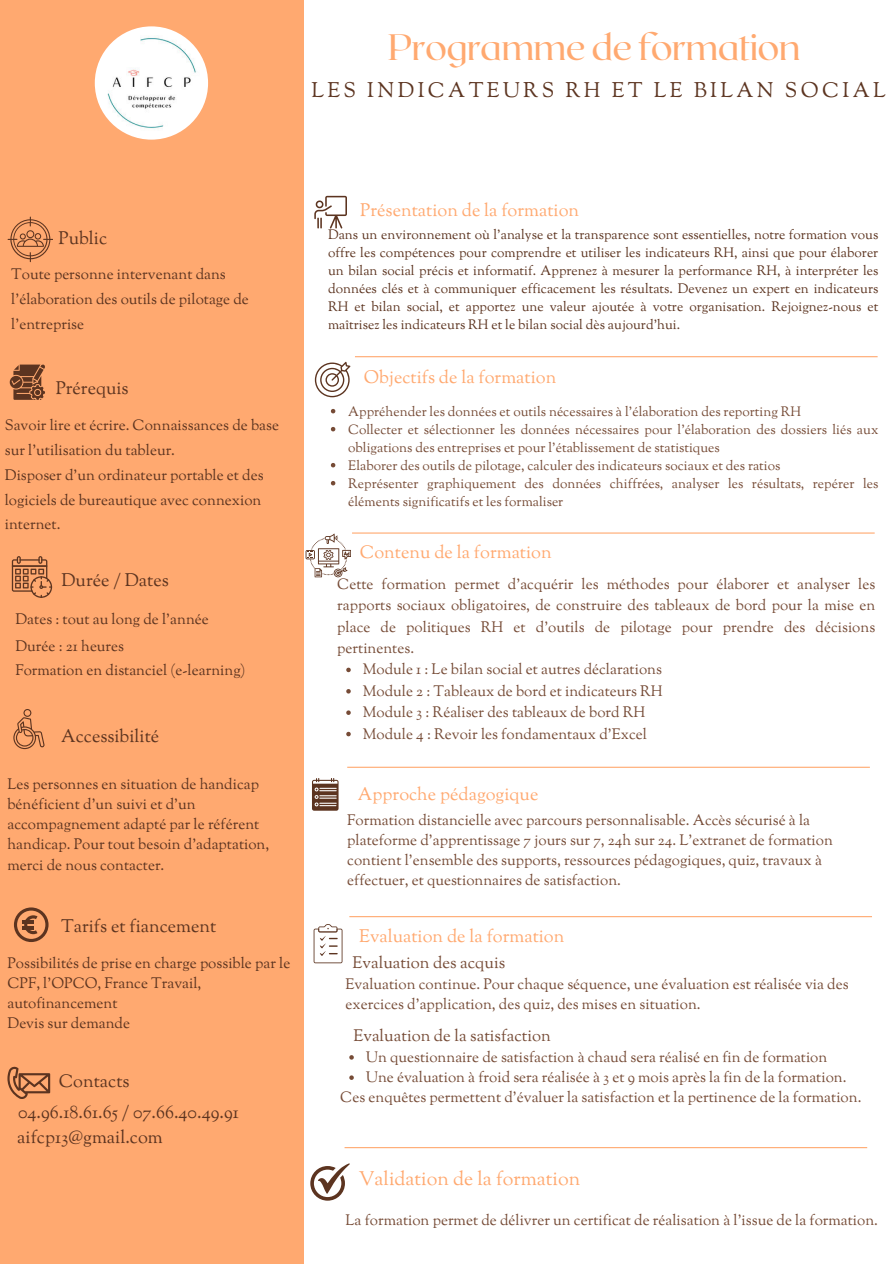
<style>
.page{position:relative;width:894px;height:1264px;background:#fff}
.page>*{position:absolute;margin:0;border:0;box-sizing:border-box;transform-origin:0 0}
.t1{font:36.75px "Roxborough CF";letter-spacing:-.02em;color:#ffa970}
.t2{font:21px "Sorts Mill Goudy";letter-spacing:.16em;color:#5c3420}
.t3{font:19.5px "Sorts Mill Goudy";color:#ffa970}
.t4{font:18px/31px "Sorts Mill Goudy";color:#5c3420}
.t5{font:18px "Sorts Mill Goudy";color:#ffa970}
.t6{font:16.5px "Sorts Mill Goudy";color:#764b36}
.t7{font:15px/20.2px "Sorts Mill Goudy";color:#764b36}
.t8{font:15px/24.8px "Sorts Mill Goudy";color:#5c3420}
.t9{font:13.5px/18px "Sorts Mill Goudy";color:#5c3420;text-align:justify}
.t10{font:13.5px/18px "Sorts Mill Goudy";color:#764b36}
</style>
<div class="page">
<div style="left:0;top:0;width:303px;height:1263px;background:#ffa970"></div>
<hr style="left:355px;top:356px;width:522px;height:1px;background:#ffa970">
<img style="left:95px;top:26px;width:113px;height:114px;border-radius:50%">
<svg style="left:314px;top:196px;width:33px;height:32px"></svg>
<svg style="left:315px;top:362px;width:35px;height:35px"></svg>
<hr style="left:352px;top:532px;width:522px;height:1px;background:#ffa970">
<svg style="left:305px;top:533px;width:45px;height:44px"></svg>
<svg style="left:8px;top:217px;width:45px;height:45px"></svg>
<svg style="left:10px;top:364px;width:35px;height:36px"></svg>
<svg style="left:12px;top:556px;width:40px;height:41px"></svg>
<hr style="left:347px;top:766px;width:522px;height:1px;background:#ffa970">
<svg style="left:13px;top:709px;width:32px;height:40px"></svg>
<svg style="left:7px;top:1066px;width:43px;height:32px"></svg>
<svg style="left:14px;top:907px;width:35px;height:35px"></svg>
<svg style="left:312px;top:778px;width:26px;height:32px"></svg>
<hr style="left:349px;top:916px;width:522px;height:1px;background:#ffa970">
<hr style="left:344px;top:1147px;width:522px;height:1px;background:#ffa970">
<svg style="left:310px;top:1163px;width:39px;height:37px"></svg>
<svg style="left:313px;top:924px;width:29px;height:39px"></svg>
<svg style="left:346px;top:667px;width:4px;height:5px"></svg>
<svg style="left:346px;top:689px;width:4px;height:4px"></svg>
<svg style="left:346px;top:710px;width:4px;height:5px"></svg>
<svg style="left:346px;top:731px;width:4px;height:5px"></svg>
<svg style="left:331px;top:409px;width:4px;height:4px"></svg>
<svg style="left:331px;top:427px;width:4px;height:4px"></svg>
<svg style="left:331px;top:463px;width:4px;height:4px"></svg>
<svg style="left:331px;top:481px;width:4px;height:4px"></svg>
<svg style="left:349px;top:1055px;width:5px;height:4px"></svg>
<svg style="left:349px;top:1075px;width:5px;height:4px"></svg>
<h1 class="t1" style="left:388px;top:24px;width:414px">Programme de formation</h1>
<h2 class="t2" style="left:311px;top:77px;width:575px">LES INDICATEURS RH ET LE BILAN SOCIAL</h2>
<p class="t4" style="left:58px;top:223px;width:50px">Public</p>
<p class="t8" style="left:11px;top:263px;width:239px">Toute personne intervenant dans l’élaboration des outils de pilotage de l’entreprise</p>
<p class="t4" style="left:56px;top:373px;width:74px">Prérequis</p>
<p class="t8" style="left:5px;top:414px;width:276px">Savoir lire et écrire. Connaissances de base sur l’utilisation du tableur.<br>Disposer d’un ordinateur portable et des logiciels de bureautique avec connexion internet.</p>
<p class="t4" style="left:61px;top:565px;width:109px">Durée / Dates</p>
<p class="t8" style="left:15px;top:607px;width:195px">Dates : tout au long de l’année</p>
<p class="t8" style="left:15px;top:634px;width:231px">Durée : 21 heures<br>Formation en distanciel (e-learning)</p>
<p class="t4" style="left:61px;top:722px;width:100px">Accessibilité</p>
<p class="t8" style="left:7px;top:774px;width:263px;line-height:20.2px">Les personnes en situation de handicap bénéficient d’un suivi et d’un accompagnement adapté par le référent handicap. Pour tout besoin d’adaptation, merci de nous contacter.</p>
<p class="t4" style="left:61px;top:911px;width:157px">Tarifs et fiancement</p>
<p class="t8" style="left:7px;top:953px;width:284px;line-height:20.2px">Possibilités de prise en charge possible par le<br>CPF, l’OPCO, France Travail, autofinancement<br>Devis sur demande</p>
<p class="t4" style="left:18px;top:1066px;width:222px;text-indent:41px">Contacts<br>04.96.18.61.65 / 07.66.40.49.91</p>
<p class="t4" style="left:17px;top:1122px;width:147px">aifcp13@gmail.com</p>
<p class="t5" style="left:360px;top:198px;width:220px">Présentation de la formation</p>
<p class="t9" style="left:328px;top:227px;width:551px">Dans un environnement où l'analyse et la transparence sont essentielles, notre formation vous offre les compétences pour comprendre et utiliser les indicateurs RH, ainsi que pour élaborer un bilan social précis et informatif. Apprenez à mesurer la performance RH, à interpréter les données clés et à communiquer efficacement les résultats. Devenez un expert en indicateurs RH et bilan social, et apportez une valeur ajoutée à votre organisation. Rejoignez-nous et maîtrisez les indicateurs RH et le bilan social dès aujourd'hui.</p>
<p class="t5" style="left:363px;top:366px;width:194px">Objectifs de la formation</p>
<p class="t10" style="left:348px;top:403px;width:531px">Appréhender les données et outils nécessaires à l’élaboration des reporting RH<br>Collecter et sélectionner les données nécessaires pour l’élaboration des dossiers liés aux obligations des entreprises et pour l’établissement de statistiques<br>Elaborer des outils de pilotage, calculer des indicateurs sociaux et des ratios<br>Représenter graphiquement des données chiffrées, analyser les résultats, repérer les éléments significatifs et les formaliser</p>
<p class="t5" style="left:360px;top:541px;width:193px">Contenu de la formation</p>
<p class="t7" style="left:337px;top:575px;width:539px">Cette formation permet d’acquérir les méthodes pour élaborer et analyser les</p>
<p class="t7" style="left:337px;top:596px;width:539px">rapports sociaux obligatoires, de construire des tableaux de bord pour la mise en</p>
<p class="t7" style="left:337px;top:617px;width:539px">place de politiques RH et d’outils de pilotage pour prendre des décisions</p>
<p class="t7" style="left:337px;top:639px;width:78px">pertinentes.</p>
<p class="t7" style="left:362px;top:660px;width:300px">Module 1 : Le bilan social et autres déclarations</p>
<p class="t7" style="left:362px;top:681px;width:301px">Module 2 : Tableaux de bord et indicateurs RH</p>
<p class="t7" style="left:362px;top:703px;width:284px">Module 3 : Réaliser des tableaux de bord RH</p>
<p class="t7" style="left:362px;top:724px;width:286px">Module 4 : Revoir les fondamentaux d’Excel</p>
<p class="t5" style="left:358px;top:782px;width:182px">Approche pédagogique</p>
<p class="t7" style="left:347px;top:810px;width:487px">Formation distancielle avec parcours personnalisable. Accès sécurisé à la plateforme d’apprentissage 7 jours sur 7, 24h sur 24. L’extranet de formation contient l’ensemble des supports, ressources pédagogiques, quiz, travaux à effectuer, et questionnaires de satisfaction.</p>
<p class="t5" style="left:359px;top:925px;width:207px">Evaluation de la formation</p>
<p class="t6" style="left:352px;top:952px;width:154px">Evaluation des acquis</p>
<p class="t7" style="left:345px;top:974px;width:504px">Evaluation continue. Pour chaque séquence, une évaluation est réalisée via des exercices d’application, des quiz, des mises en situation.</p>
<p class="t6" style="left:353px;top:1024px;width:199px">Evaluation de la satisfaction</p>
<p class="t7" style="left:366px;top:1047px;width:463px">Un questionnaire de satisfaction à chaud sera réalisé en fin de formation</p>
<p class="t7" style="left:366px;top:1068px;width:482px">Une évaluation à froid sera réalisée à 3 et 9 mois après la fin de la formation.</p>
<p class="t7" style="left:340px;top:1088px;width:522px">Ces enquêtes permettent d’évaluer la satisfaction et la pertinence de la formation.</p>
<h3 class="t3" style="left:359px;top:1165px;width:223px">Validation de la formation</h3>
<p class="t7" style="left:345px;top:1210px;width:534px">La formation permet de délivrer un certificat de réalisation à l’issue de la formation.</p>
</div>
